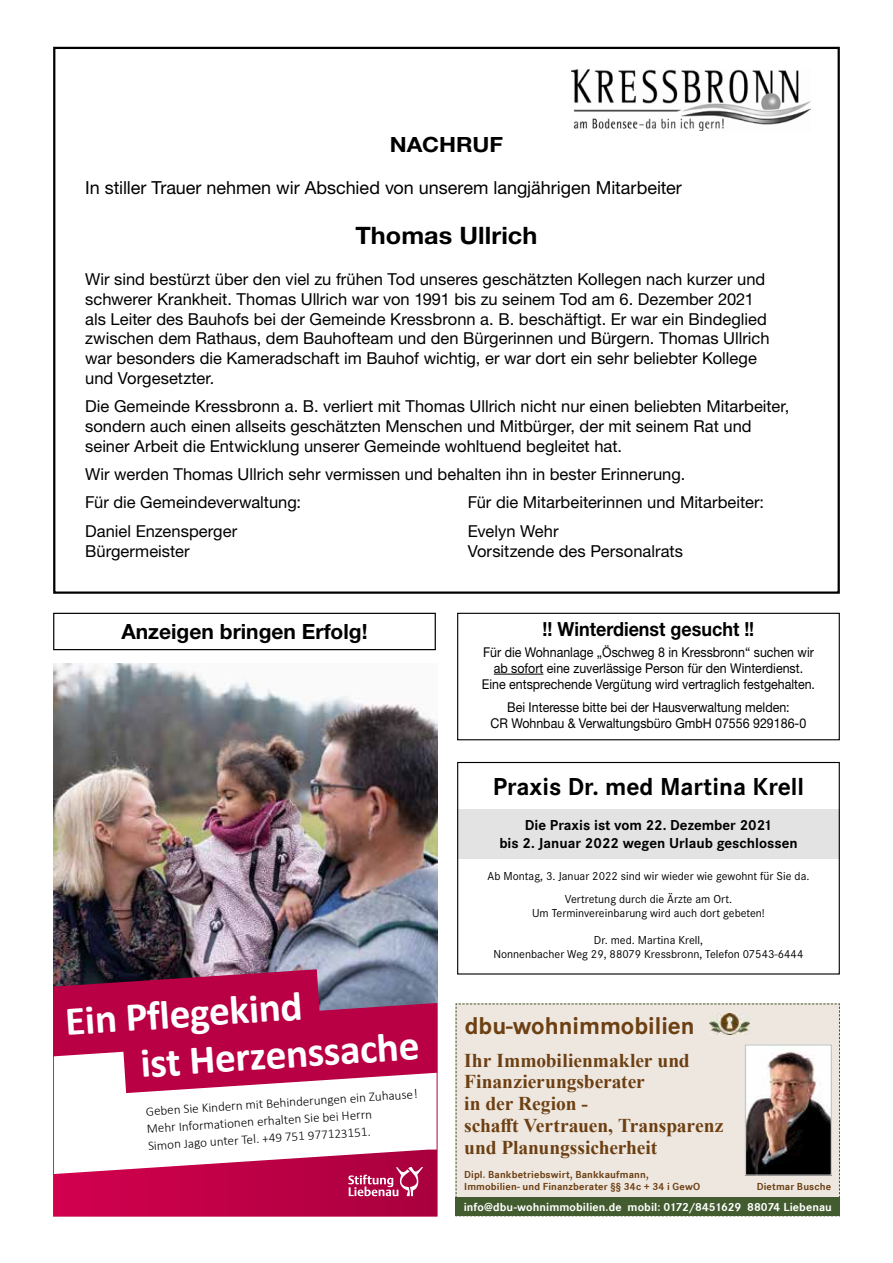
<style>
.page{position:relative;width:893px;height:1263px;background:#fff}
.page>*{position:absolute;margin:0;border:0;box-sizing:border-box;transform-origin:0 0}
.t1{font:700 41.25px/47.7px "Calibri";color:#fff}
.t2{font:700 33.45px "Corporate S";color:#6c4012}
.t3{font:700 25.5px "Corporate S";color:#000}
.t4{font:700 25.05px "Corporate S";color:#6c4012}
.t5{font:700 24px "Helvetica Neue LT Std";letter-spacing:.005em;color:#000;scale:1.05 1}
.t6{font:700 21px "Helvetica Neue LT Std";color:#000}
.t7{font:700 21px "Helvetica Neue LT Std";color:#000;scale:1.09 1}
.t8{font:700 19.5px/21.8px "Times New Roman";letter-spacing:-.005em;color:#6d4013}
.t9{font:700 19.5px "Helvetica Neue LT Std";color:#000;scale:.92 1}
.t10{font:18px "Helvetica Neue LT Std";letter-spacing:-.005em;color:#000}
.t11{font:16.5px/19.8px "Helvetica Neue LT Std";color:#000}
.t12{font:700 15px/18px "Corporate S";color:#000;text-align:center}
.t13{font:13.5px/16.2px "Helvetica Neue LT Std";color:#000;text-align:center;scale:.92 1}
.t14{font:300 13.05px/17.1px "Calibri";color:#000}
.t15{font:12px/22.8px "Corporate S";color:#000;text-align:center}
.t16{font:700 12px "Corporate S Dem";letter-spacing:.005em;color:#fff}
.t17{font:700 10.5px/12px "Corporate S Dem";letter-spacing:.015em;color:#6d4013}
</style>
<div class="page">
<div style="left:457px;top:613px;width:383px;height:127px;border:1px solid #000"></div>
<hr style="left:494px;top:674px;width:49px;height:1px;background:#000">
<div style="left:457px;top:809px;width:383px;height:49px;background:#e3e3e3"></div>
<div style="left:457px;top:762px;width:383px;height:212px;border:1px solid #000"></div>
<div style="left:456px;top:1003px;width:384px;height:194px;background:#eee7e0"></div>
<img style="left:747px;top:1046px;width:83px;height:128px">
<div style="left:745px;top:1044px;width:87px;height:132px;border:1px solid #c5c6c6"></div>
<div style="left:456px;top:1197px;width:384px;height:19px;background:#435c2f"></div>
<img style="left:709px;top:1014px;width:41px;height:20px">
<img style="left:53px;top:663px;width:384px;height:306px">
<svg style="left:53px;top:969px;width:384px;height:124px;background:#b42e63"></svg>
<svg style="left:53px;top:1149px;width:384px;height:67px"></svg>
<img style="left:571px;top:70px;width:240px;height:61px">
<div style="left:53px;top:613px;width:383px;height:37px;border:1px solid #000"></div>
<p class="t7" style="left:390px;top:132px;width:105px">NACHRUF</p>
<p class="t10" style="left:85px;top:177px;width:598px">In stiller Trauer nehmen wir Abschied von unserem langjährigen Mitarbeiter</p>
<h3 class="t5" style="left:355px;top:220px;width:175px">Thomas Ullrich</h3>
<p class="t11" style="left:85px;top:269px;width:686px">Wir sind bestürzt über den viel zu frühen Tod unseres geschätzten Kollegen nach kurzer und schwerer Krankheit. Thomas Ullrich war von 1991 bis zu seinem Tod am 6. Dezember 2021 als Leiter des Bauhofs bei der Gemeinde Kressbronn a. B. beschäftigt. Er war ein Bindeglied zwischen dem Rathaus, dem Bauhofteam und den Bürgerinnen und Bürgern. Thomas Ullrich war besonders die Kameradschaft im Bauhof wichtig, er war dort ein sehr beliebter Kollege und Vorgesetzter.</p>
<p class="t11" style="left:85px;top:396px;width:706px">Die Gemeinde Kressbronn a. B. verliert mit Thomas Ullrich nicht nur einen beliebten Mitarbeiter, sondern auch einen allseits geschätzten Menschen und Mitbürger, der mit seinem Rat und seiner Arbeit die Entwicklung unserer Gemeinde wohltuend begleitet hat.</p>
<p class="t11" style="left:85px;top:460px;width:602px;line-height:28.3px">Wir werden Thomas Ullrich sehr vermissen und behalten ihn in bester Erinnerung.<br>Für die Gemeindeverwaltung:</p>
<p class="t11" style="left:468px;top:492px;width:298px">Für die Mitarbeiterinnen und Mitarbeiter:</p>
<p class="t11" style="left:85px;top:521px;width:154px">Daniel Enzensperger</p>
<p class="t11" style="left:468px;top:521px;width:92px">Evelyn Wehr</p>
<p class="t11" style="left:85px;top:540px;width:106px">Bürgermeister</p>
<p class="t11" style="left:468px;top:540px;width:217px">Vorsitzende des Personalrats</p>
<p class="t6" style="left:121px;top:618px;width:248px">Anzeigen bringen Erfolg!</p>
<p class="t9" style="left:543px;top:617px;width:232px">!! Winterdienst gesucht !!</p>
<p class="t13" style="left:482px;top:643px;width:364px">Für die Wohnanlage „Öschweg 8 in Kressbronn“ suchen wir ab sofort eine zuverlässige Person für den Winterdienst.<br>Eine entsprechende Vergütung wird vertraglich festgehalten.</p>
<p class="t13" style="left:491px;top:698px;width:345px">Bei Interesse bitte bei der Hausverwaltung melden:<br>CR Wohnbau &amp; Verwaltungsbüro GmbH 07556 929186-0</p>
<h3 class="t3" style="left:493px;top:772px;width:313px">Praxis Dr. med Martina Krell</h3>
<p class="t12" style="left:499px;top:816px;width:300px">Die Praxis ist vom 22. Dezember 2021<br>bis 2. Januar 2022 wegen Urlaub geschlossen</p>
<p class="t15" style="left:487px;top:864px;width:323px">Ab Montag, 3. Januar 2022 sind wir wieder wie gewohnt für Sie da.<br>Vertretung durch die Ärzte am Ort.</p>
<p class="t15" style="left:532px;top:901px;width:234px">Um Terminvereinbarung wird auch dort gebeten!</p>
<p class="t15" style="left:493px;top:933px;width:312px;line-height:14.2px">Dr. med. Martina Krell,<br>Nonnenbacher Weg 29, 88079 Kressbronn, Telefon 07543-6444</p>
<h1 class="t1" style="left:136px;top:996px;width:281px;text-indent:-72px;rotate:-4deg">Ein Pflegekind<br>ist Herzenssache</h1>
<h3 class="t4" style="left:465px;top:1011px;width:231px">dbu-wohnimmobilien</h3>
<h2 class="t2" style="left:344px;top:1040px;width:308px">dbu-wohnimmobilien</h2>
<p class="t8" style="left:464px;top:1051px;width:261px">Ihr Immobilienmakler und<br>Finanzierungsberater<br>in der Region -<br>schafft Vertrauen, Transparenz und Planungssicherheit</p>
<p class="t17" style="left:464px;top:1170px;width:237px">Dipl. Bankbetriebswirt, Bankkaufmann,<br>Immobilien- und Finanzberater §§ 34c + 34 i GewO</p>
<p class="t14" style="left:145px;top:1105px;width:274px;rotate:-4deg">Geben Sie Kindern mit Behinderungen ein Zuhause!<br>Mehr Informationen erhalten Sie bei Herrn<br>Simon Jago unter Tel. +49 751 977123151.</p>
<p class="t17" style="left:757px;top:1182px;width:76px">Dietmar Busche</p>
<p class="t16" style="left:464px;top:1202px;width:370px">info@dbu-wohnimmobilien.de mobil: 0172/8451629 88074 Liebenau</p>
</div>
